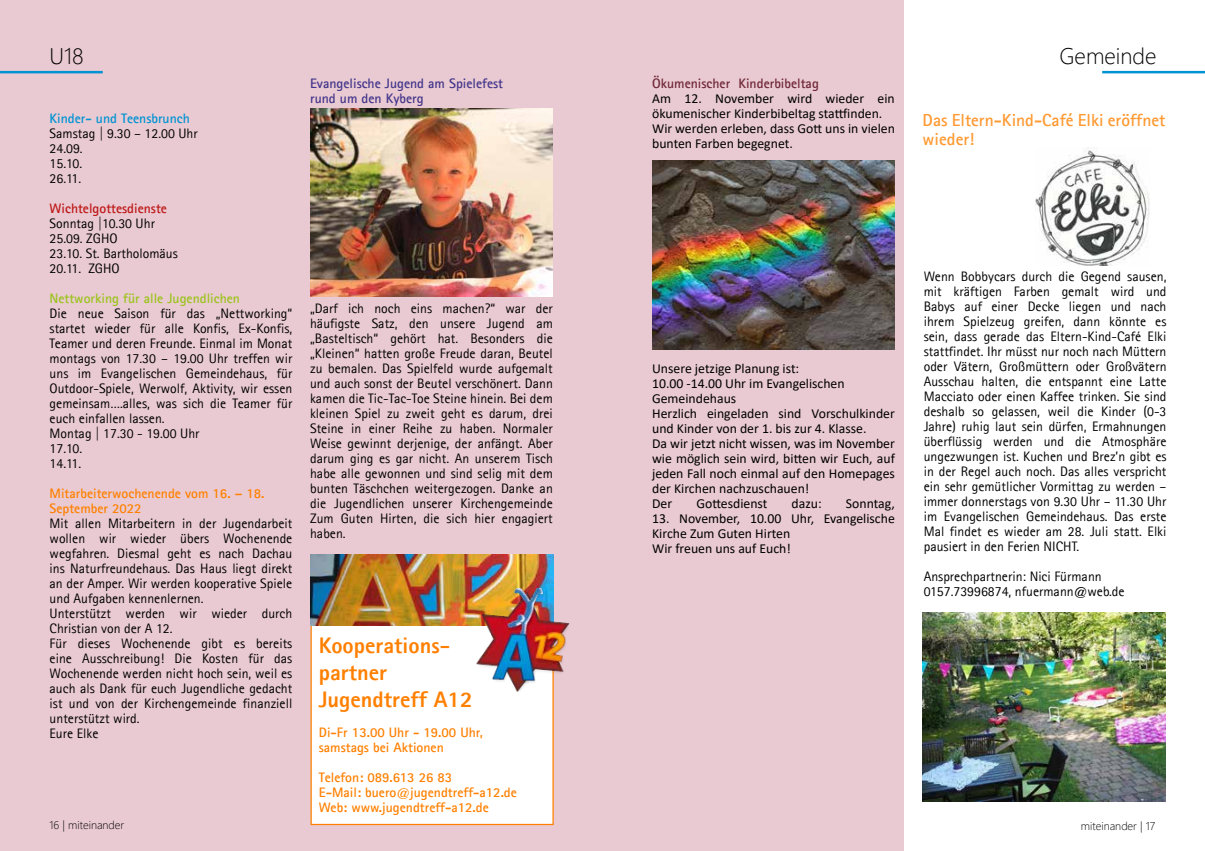
<style>
.page{position:relative;width:1205px;height:851px;background:#fff}
.page>*{position:absolute;margin:0;border:0;box-sizing:border-box;transform-origin:0 0}
.t1{font:800 22.5px/27px "Agfa Rotis Sans Serif";color:#ff8000}
.t2{font:300 22.5px "Segoe UI";color:#000}
.t3{font:700 17.5px/19.2px "Agfa Rotis Sans Serif";color:#ff9a33}
.t4{font:13.75px/15px "Agfa Rotis Sans Serif";color:#000}
.t5{font:13.75px/15px "Calibri";color:#000}
.t6{font:700 13.75px/15px "Agfa Rotis Sans Serif";color:#ff8000}
.t7{font:700 13.75px/15px "Agfa Rotis Sans Serif";color:#43358b}
.t8{font:700 13.75px "Agfa Rotis Sans Serif";color:#9bc31c}
.t9{font:700 13.75px "Agfa Rotis Sans Serif";color:#702737}
.t10{font:700 13.75px "Agfa Rotis Sans Serif";color:#0093d3}
.t11{font:700 13.75px "Agfa Rotis Sans Serif";color:#be1716}
.t12{font:300 11.25px "Segoe UI";color:#000}
</style>
<div class="page">
<hr style="left:1102px;top:71px;width:103px;height:2px;background:#0093d3">
<div style="left:0;top:0;width:904px;height:850px;background:#e9cad2"></div>
<div style="left:311px;top:625px;width:242px;height:199px;background:#fff"></div>
<div style="left:310px;top:624px;width:244px;height:201px;border:1px solid #ff8000"></div>
<img style="left:310px;top:554px;width:244px;height:71px">
<img style="left:477px;top:588px;width:93px;height:103px">
<img style="left:310px;top:108px;width:242px;height:189px">
<hr style="left:0;top:71px;width:103px;height:2px;background:#0093d3">
<img style="left:922px;top:612px;width:243px;height:189px">
<img style="left:652px;top:160px;width:243px;height:189px">
<img style="left:1035px;top:148px;width:115px;height:117px">
<h1 class="t2" style="left:50px;top:35px;width:36px">U18</h1>
<h1 class="t2" style="left:1059px;top:35px;width:98px">Gemeinde</h1>
<p class="t10" style="left:50px;top:110px;width:142px">Kinder- und Teensbrunch</p>
<p class="t4" style="left:50px;top:126px;width:150px">Samstag | 9.30 – 12.00 Uhr<br>24.09.<br>15.10.<br>26.11.</p>
<p class="t11" style="left:50px;top:200px;width:119px">Wichtelgottesdienste</p>
<p class="t4" style="left:50px;top:216px;width:130px">Sonntag |10.30 Uhr<br>25.09. ZGHO<br>23.10. St. Bartholomäus<br>20.11. ZGHO</p>
<p class="t8" style="left:50px;top:290px;width:192px">Nettworking für alle Jugendlichen</p>
<p class="t4" style="left:50px;top:306px;width:244px">Die neue Saison für das „Nettworking“ startet wieder für alle Konfis, Ex-Konfis,<br>Teamer und deren Freunde. Einmal im Monat montags von 17.30 – 19.00 Uhr treffen wir uns im Evangelischen Gemeindehaus, für<br>Outdoor-Spiele, Werwolf, Aktivity, wir essen gemeinsam….alles, was sich die Teamer für euch einfallen lassen.<br>Montag | 17.30 - 19.00 Uhr<br>17.10.<br>14.11.</p>
<p class="t6" style="left:50px;top:485px;width:216px">Mitarbeiterwochenende vom 16. – 18.<br>September 2022</p>
<p class="t4" style="left:50px;top:516px;width:244px">Mit allen Mitarbeitern in der Jugendarbeit wollen wir wieder übers Wochenende wegfahren. Diesmal geht es nach Dachau ins Naturfreundehaus. Das Haus liegt direkt an der Amper. Wir werden kooperative Spiele und Aufgaben kennenlernen.<br>Unterstützt werden wir wieder durch Christian von der A 12.<br>Für dieses Wochenende gibt es bereits eine Ausschreibung! Die Kosten für das Wochenende werden nicht hoch sein, weil es auch als Dank für euch Jugendliche gedacht ist und von der Kirchengemeinde finanziell unterstützt wird.<br>Eure Elke</p>
<p class="t7" style="left:310px;top:75px;width:194px">Evangelische Jugend am Spielefest rund um den Kyberg</p>
<p class="t4" style="left:310px;top:300px;width:244px;text-align:justify">„Darf ich noch eins machen?“ war der häufigste Satz, den unsere Jugend am „Basteltisch“ gehört hat. Besonders die „Kleinen“ hatten große Freude daran, Beutel zu bemalen. Das Spielfeld wurde aufgemalt und auch sonst der Beutel verschönert. Dann kamen die Tic-Tac-Toe Steine hinein. Bei dem kleinen Spiel zu zweit geht es darum, drei Steine in einer Reihe zu haben. Normaler Weise gewinnt derjenige, der anfängt. Aber darum ging es gar nicht. An unserem Tisch habe alle gewonnen und sind selig mit dem bunten Täschchen weitergezogen. Danke an die Jugendlichen unserer Kirchengemeinde Zum Guten Hirten, die sich hier engagiert haben.</p>
<h1 class="t1" style="left:319px;top:631px;width:155px">Kooperations&shy;partner<br>Jugendtreff A12</h1>
<p class="t6" style="left:319px;top:724px;width:165px">Di-Fr 13.00 Uhr - 19.00 Uhr, samstags bei Aktionen</p>
<p class="t6" style="left:319px;top:769px;width:200px">Telefon: 089.613 26 83<br>E-Mail: buero@jugendtreff-a12.de<br>Web: www.jugendtreff-a12.de</p>
<p class="t9" style="left:652px;top:74px;width:168px">Ökumenischer Kinderbibeltag</p>
<p class="t5" style="left:652px;top:90px;width:244px">Am 12. November wird wieder ein ökumenischer Kinderbibeltag stattfinden.<br>Wir werden erleben, dass Gott uns in vielen bunten Farben begegnet.</p>
<p class="t3" style="left:922px;top:110px;width:244px">Das Eltern-Kind-Café Elki eröffnet wieder!</p>
<p class="t5" style="left:652px;top:360px;width:244px">Unsere jetzige Planung ist:<br>10.00 -14.00 Uhr im Evangelischen<br>Gemeindehaus<br>Herzlich eingeladen sind Vorschulkinder und Kinder von der 1. bis zur 4. Klasse.<br>Da wir jetzt nicht wissen, was im November wie möglich sein wird, bitten wir Euch, auf jeden Fall noch einmal auf den Homepages der Kirchen nachzuschauen!<br>Der</p>
<p class="t5" style="left:696px;top:495px;width:72px">Gottesdienst</p>
<p class="t5" style="left:791px;top:495px;width:32px">dazu:</p>
<p class="t5" style="left:846px;top:495px;width:50px">Sonntag,</p>
<p class="t5" style="left:652px;top:510px;width:244px">13. November, 10.00 Uhr, Evangelische<br>Kirche Zum Guten Hirten<br>Wir freuen uns auf Euch!</p>
<p class="t4" style="left:924px;top:268px;width:244px;text-align:justify">Wenn Bobbycars durch die Gegend sausen, mit kräftigen Farben gemalt wird und Babys auf einer Decke liegen und nach ihrem Spielzeug greifen, dann könnte es sein, dass gerade das Eltern-Kind-Café Elki stattfindet. Ihr müsst nur noch nach Müttern oder Vätern, Großmüttern oder Großvätern Ausschau halten, die entspannt eine Latte Macciato oder einen Kaffee trinken. Sie sind deshalb so gelassen, weil die Kinder (0-3<br>Jahre) ruhig laut sein dürfen, Ermahnungen überflüssig werden und die Atmosphäre ungezwungen ist. Kuchen und Brez’n gibt es in der Regel auch noch. Das alles verspricht ein sehr gemütlicher Vormittag zu werden – immer donnerstags von 9.30 Uhr – 11.30 Uhr im Evangelischen Gemeindehaus. Das erste Mal findet es wieder am 28. Juli statt. Elki pausiert in den Ferien NICHT.</p>
<p class="t4" style="left:924px;top:568px;width:202px">Ansprechpartnerin: Nici Fürmann<br>0157.73996874, nfuermann@web.de</p>
<p class="t12" style="left:50px;top:814px;width:76px">16 | miteinander</p>
<p class="t12" style="left:1081px;top:815px;width:76px">miteinander | 17</p>
</div>
